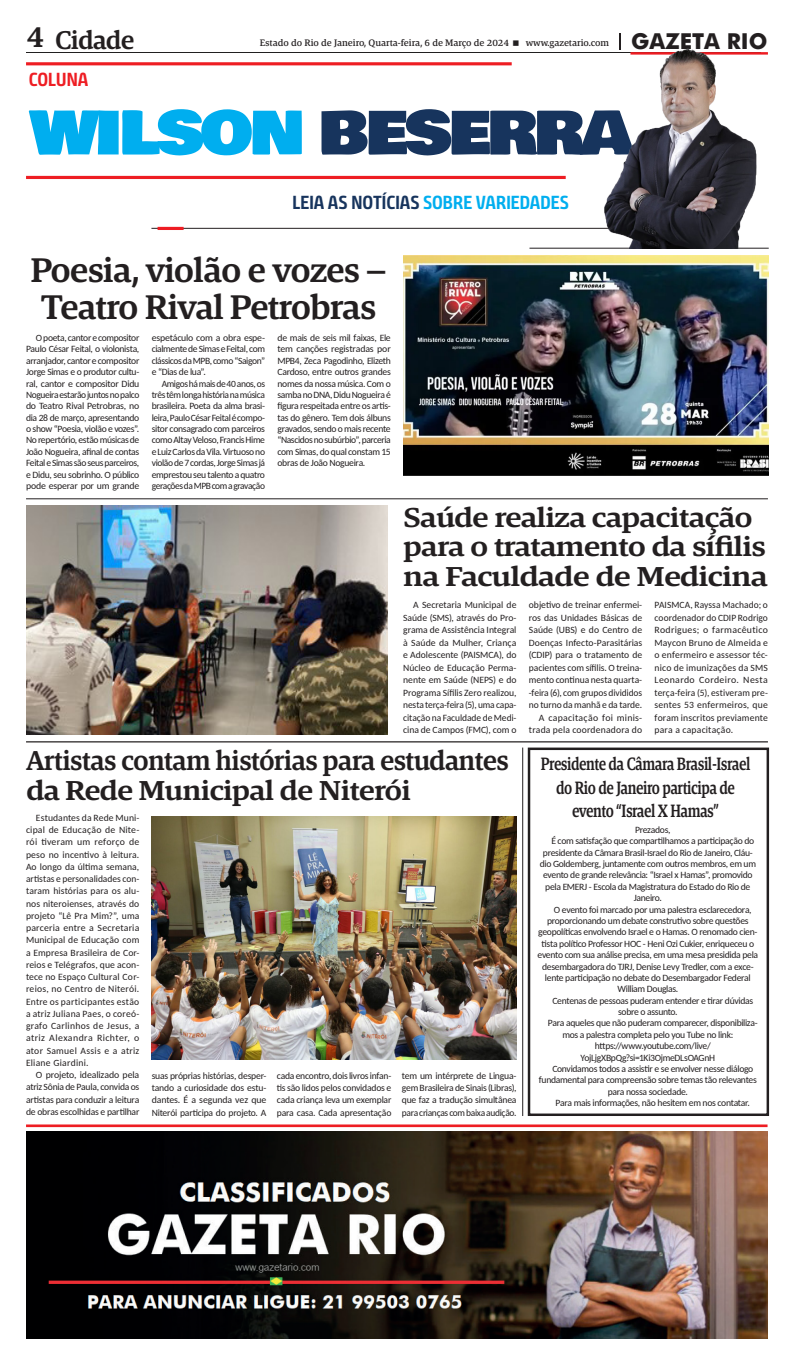
<style>
.page{position:relative;width:794px;height:1365px;background:#fff}
.page>*{position:absolute;margin:0;border:0;box-sizing:border-box;transform-origin:0 0}
.Tit_-_4_col_-_2_linhas{font:58.62px "Bowlby One SC";letter-spacing:-.05em;color:#17345d;scale:1.12 1}
.Tit_-_5_col-2_linhas{font:600 35px/37.6px "Askan";letter-spacing:-.035em;color:#231f20}
.Tit_-_4_col_-_2_linhas-2{font:600 28px/29.8px "Askan";letter-spacing:-.03em;color:#231f20;scale:1.14 1}
.Tit_-_4_col_-_2_linhas-3{font:600 28px/29.8px "Askan";letter-spacing:-.03em;color:#231f20}
.Tit_-_2_col_-_2_linhas{font:600 26.25px "Askan";letter-spacing:-.03em;color:#231f20}
.t1{font:700 21.88px "Futura";color:#231f20}
.TEXTO_NORMAL{font:700 18.9px "Bunday Clean";letter-spacing:-.015em;color:#00aeef}
.TEXTO_NORMAL-2{font:700 18.9px "Bunday Clean";letter-spacing:-.02em;color:#ee1d23}
.Tit_-_3_col_-_3_linhas{font:600 18.29px/23.6px "Askan";letter-spacing:-.03em;color:#231f20;text-align:center;scale:.78 1}
.TEXTO_NORMAL_-_X{font:9.62px/11.4px "Carlito";letter-spacing:-.03em;color:#231f20;text-align:justify}
.t2{font:500 9.62px "Askan";color:#231f20}
.TEXTO_NORMAL_-_X-2{font:9.62px/12.5px "Carlito";letter-spacing:.025em;color:#231f20;text-align:right}
.s1{font-size:30.54px}
.s2{color:#00aeef}
.s3{color:#17345d}
</style>
<div class="page">
<hr style="left:26px;top:53px;width:735px;height:1px;background:#212020">
<hr style="left:630px;top:52px;width:138px;height:3px;background:#ee1d23">
<hr style="left:151px;top:228px;width:530px;height:1px;background:#231f20">
<hr style="left:26px;top:62px;width:486px;height:3px;background:#ee1d23">
<hr style="left:26px;top:176px;width:540px;height:3px;background:#ee1d23">
<hr style="left:158px;top:227px;width:26px;height:3px;background:#ee1d23">
<hr style="left:529px;top:248px;width:239px;height:1px;background:#231f20">
<img style="left:595px;top:42px;width:171px;height:206px">
<hr style="left:26px;top:1124px;width:741px;height:2px;background:#ee1d23">
<img style="left:26px;top:1131px;width:741px;height:207px">
<img style="left:403px;top:255px;width:365px;height:220px">
<hr style="left:26px;top:498px;width:742px;height:1px;background:#231f20">
<hr style="left:522px;top:747px;width:1px;height:368px;background:#231f20">
<img style="left:26px;top:505px;width:362px;height:229px">
<div style="left:528px;top:747px;width:241px;height:368px;border:2px solid #231f20"></div>
<hr style="left:26px;top:741px;width:742px;height:1px;background:#231f20">
<img style="left:152px;top:816px;width:364px;height:243px">
<p class="Tit_-_2_col_-_2_linhas" style="left:26px;top:24px;width:110px"><span class="s1">4</span> Cidade</p>
<p class="t2" style="left:260px;top:37px;width:251px">Estado do Rio de Janeiro, Quarta-feira, 6 de Março de 2024</p>
<p class="t2" style="left:525px;top:37px;width:85px">www.gazetario.com</p>
<h3 class="t1" style="left:631px;top:25px;width:138px">GAZETA RIO</h3>
<p class="TEXTO_NORMAL-2" style="left:29px;top:67px;width:61px">COLUNA</p>
<p class="Tit_-_4_col_-_2_linhas" style="left:30px;top:89px;width:540px"><span class="s2">WILSON</span> BESERRA</p>
<p class="TEXTO_NORMAL" style="left:292px;top:190px;width:278px"><span class="s3">LEIA AS NOTÍCIAS</span> SOBRE VARIEDADES</p>
<p class="Tit_-_5_col-2_linhas" style="left:30px;top:251px;width:358px">Poesia, violão e vozes –<br>Teatro Rival Petrobras</p>
<p class="TEXTO_NORMAL_-_X" style="left:26px;top:331px;width:115px;text-indent:10px">O poeta, cantor e compositor Paulo César Feital, o violonista, arranjador, cantor e compositor Jorge Simas e o produtor cultu&shy;ral, cantor e compositor Didu Nogueira estarão juntos no palco do Teatro Rival Petrobras, no dia 28 de março, apresentando o show “Poesia, violão e vozes”.<br>No repertório, estão músicas de João Nogueira, afinal de contas Feital e Simas são seus parceiros, e Didu, seu sobrinho. O público pode esperar por um grande</p>
<p class="TEXTO_NORMAL_-_X" style="left:152px;top:331px;width:115px">espetáculo com a obra espe&shy;cialmente de Simas e Feital, com clássicos da MPB, como “Saigon” e “Dias de lua”.</p>
<p class="TEXTO_NORMAL_-_X" style="left:277px;top:331px;width:115px">de mais de seis mil faixas, Ele tem canções registradas por MPB4, Zeca Pagodinho, Elizeth Cardoso, entre outros grandes nomes da nossa música. Com o samba no DNA, Didu Nogueira é figura respeitada entre os artis&shy;tas do gênero. Tem dois álbuns gravados, sendo o mais recente “Nascidos no subúrbio”, parceria com Simas, do qual constam 15 obras de João Nogueira.</p>
<p class="TEXTO_NORMAL_-_X" style="left:152px;top:377px;width:115px;text-indent:10px">Amigos há mais de 40 anos, os três têm longa história na música brasileira. Poeta da alma brasi&shy;leira, Paulo César Feital é compo&shy;sitor consagrado com parceiros como Altay Veloso, Francis Hime e Luiz Carlos da Vila. Virtuoso no violão de 7 cordas, Jorge Simas já emprestou seu talento a quatro gerações da MPB com a gravação</p>
<p class="Tit_-_4_col_-_2_linhas-2" style="left:403px;top:502px;width:321px">Saúde realiza capacitação para o tratamento da sífilis na Faculdade de Medicina</p>
<p class="TEXTO_NORMAL_-_X" style="left:403px;top:598px;width:115px;line-height:12.5px;text-indent:10px">A Secretaria Municipal de Saúde (SMS), através do Pro&shy;grama de Assistência Integral à Saúde da Mulher, Criança e Adolescente (PAISMCA), do Núcleo de Educação Perma&shy;nente em Saúde (NEPS) e do Programa Sífilis Zero realizou, nesta terça-feira (5), uma capa&shy;citação na Faculdade de Medi&shy;cina de Campos (FMC), com o</p>
<p class="TEXTO_NORMAL_-_X" style="left:529px;top:598px;width:115px;line-height:12.5px">objetivo de treinar enfermei&shy;ros das Unidades Básicas de Saúde (UBS) e do Centro de Doenças Infecto-Parasitárias (CDIP) para o tratamento de pacientes com sífilis. O treina&shy;mento continua nesta quarta--feira (6), com grupos divididos no turno da manhã e da tarde.</p>
<p class="TEXTO_NORMAL_-_X-2" style="left:529px;top:710px;width:115px">A capacitação foi minis&shy;trada pela coordenadora do</p>
<p class="TEXTO_NORMAL_-_X" style="left:654px;top:598px;width:115px;line-height:12.5px">PAISMCA, Rayssa Machado; o coordenador do CDIP Rodrigo Rodrigues; o farmacêutico Maycon Bruno de Almeida e o enfermeiro e assessor téc&shy;nico de imunizações da SMS Leonardo Cordeiro. Nesta terça-feira (5), estiveram pre&shy;sentes 53 enfermeiros, que foram inscritos previamente para a capacitação.</p>
<p class="Tit_-_4_col_-_2_linhas-3" style="left:26px;top:746px;width:484px">Artistas contam histórias para estudantes da Rede Municipal de Niterói</p>
<p class="TEXTO_NORMAL_-_X" style="left:26px;top:811px;width:115px;line-height:12.2px;text-indent:10px">Estudantes da Rede Muni&shy;cipal de Educação de Nite&shy;rói tiveram um reforço de peso no incentivo à leitura.<br>Ao longo da última semana, artistas e personalidades con&shy;taram histórias para os alu&shy;nos niteroienses, através do projeto “Lê Pra Mim?”, uma parceria entre a Secretaria Municipal de Educação com a Empresa Brasileira de Cor&shy;reios e Telégrafos, que acon&shy;tece no Espaço Cultural Cor&shy;reios, no Centro de Niterói.<br>Entre os participantes estão a atriz Juliana Paes, o coreó&shy;grafo Carlinhos de Jesus, a atriz Alexandra Richter, o ator Samuel Assis e a atriz Eliane Giardini.</p>
<p class="TEXTO_NORMAL_-_X" style="left:26px;top:1068px;width:115px;line-height:12.2px;text-indent:10px">O projeto, idealizado pela atriz Sônia de Paula, convida os artistas para conduzir a leitura de obras escolhidas e partilhar</p>
<p class="TEXTO_NORMAL_-_X" style="left:152px;top:1068px;width:116px;line-height:12.2px">suas próprias histórias, desper&shy;tando a curiosidade dos estu&shy;dantes. É a segunda vez que Niterói participa do projeto. A</p>
<p class="TEXTO_NORMAL_-_X" style="left:277px;top:1068px;width:116px;line-height:12.2px">cada encontro, dois livros infan&shy;tis são lidos pelos convidados e cada criança leva um exemplar para casa. Cada apresentação</p>
<p class="TEXTO_NORMAL_-_X" style="left:402px;top:1068px;width:116px;line-height:12.2px">tem um intérprete de Lingua&shy;gem Brasileira de Sinais (Libras), que faz a tradução simultânea para crianças com baixa audição.</p>
<p class="Tit_-_3_col_-_3_linhas" style="left:541px;top:751px;width:270px">Presidente da Câmara Brasil-Israel do Rio de Janeiro participa de</p>
<p class="Tit_-_3_col_-_3_linhas" style="left:572px;top:799px;width:190px">evento “Israel X Hamas”</p>
<p class="TEXTO_NORMAL_-_X" style="left:635px;top:823px;width:37px">Prezados,</p>
<p class="TEXTO_NORMAL_-_X" style="left:551px;top:834px;width:204px">É com satisfação que compartilhamos a participação do</p>
<p class="TEXTO_NORMAL_-_X" style="left:543px;top:846px;width:211px">presidente da Câmara Brasil-Israel do Rio de Janeiro, Cláu-</p>
<p class="TEXTO_NORMAL_-_X" style="left:540px;top:857px;width:218px">dio Goldemberg, juntamente com outros membros, em um</p>
<p class="TEXTO_NORMAL_-_X" style="left:543px;top:869px;width:211px">evento de grande relevância: “Israel x Hamas”, promovido</p>
<p class="TEXTO_NORMAL_-_X" style="left:545px;top:880px;width:207px">pela EMERJ - Escola da Magistratura do Estado do Rio de</p>
<p class="TEXTO_NORMAL_-_X" style="left:634px;top:891px;width:30px">Janeiro.</p>
<p class="TEXTO_NORMAL_-_X" style="left:554px;top:903px;width:199px">O evento foi marcado por uma palestra esclarecedora,</p>
<p class="TEXTO_NORMAL_-_X" style="left:547px;top:914px;width:203px">proporcionando um debate construtivo sobre questões</p>
<p class="TEXTO_NORMAL_-_X" style="left:538px;top:925px;width:221px">geopolíticas envolvendo Israel e o Hamas. O renomado cien-</p>
<p class="TEXTO_NORMAL_-_X" style="left:541px;top:937px;width:214px">tista político Professor HOC - Heni Ozi Cukier, enriqueceu o</p>
<p class="TEXTO_NORMAL_-_X" style="left:537px;top:948px;width:222px">evento com sua análise precisa, em uma mesa presidida pela</p>
<p class="TEXTO_NORMAL_-_X" style="left:542px;top:960px;width:213px">desembargadora do TJRJ, Denise Levy Tredler, com a exce-</p>
<p class="TEXTO_NORMAL_-_X" style="left:545px;top:971px;width:207px">lente participação no debate do Desembargador Federal</p>
<p class="TEXTO_NORMAL_-_X" style="left:617px;top:982px;width:62px">William Douglas.</p>
<p class="TEXTO_NORMAL_-_X" style="left:618px;top:994px;width:137px;text-indent:-66px">Centenas de pessoas puderam entender e tirar dúvidas sobre o assunto.</p>
<p class="TEXTO_NORMAL_-_X" style="left:562px;top:1016px;width:197px;text-indent:-15px">Para aqueles que não puderam comparecer, disponibiliza&shy;mos a palestra completa pelo you Tube no link:</p>
<p class="TEXTO_NORMAL_-_X" style="left:580px;top:1039px;width:136px;text-indent:14px">https://www.youtube.com/live/<br>YojLjgXBpQg?si=1Ki3OjmeDLsOAGnH</p>
<p class="TEXTO_NORMAL_-_X" style="left:552px;top:1062px;width:202px">Convidamos todos a assistir e se envolver nesse diálogo</p>
<p class="TEXTO_NORMAL_-_X" style="left:539px;top:1073px;width:219px">fundamental para compreensão sobre temas tão relevantes</p>
<p class="TEXTO_NORMAL_-_X" style="left:608px;top:1085px;width:82px">para nossa sociedade.</p>
<p class="TEXTO_NORMAL_-_X" style="left:555px;top:1096px;width:196px">Para mais informações, não hesitem em nos contatar.</p>
</div>
